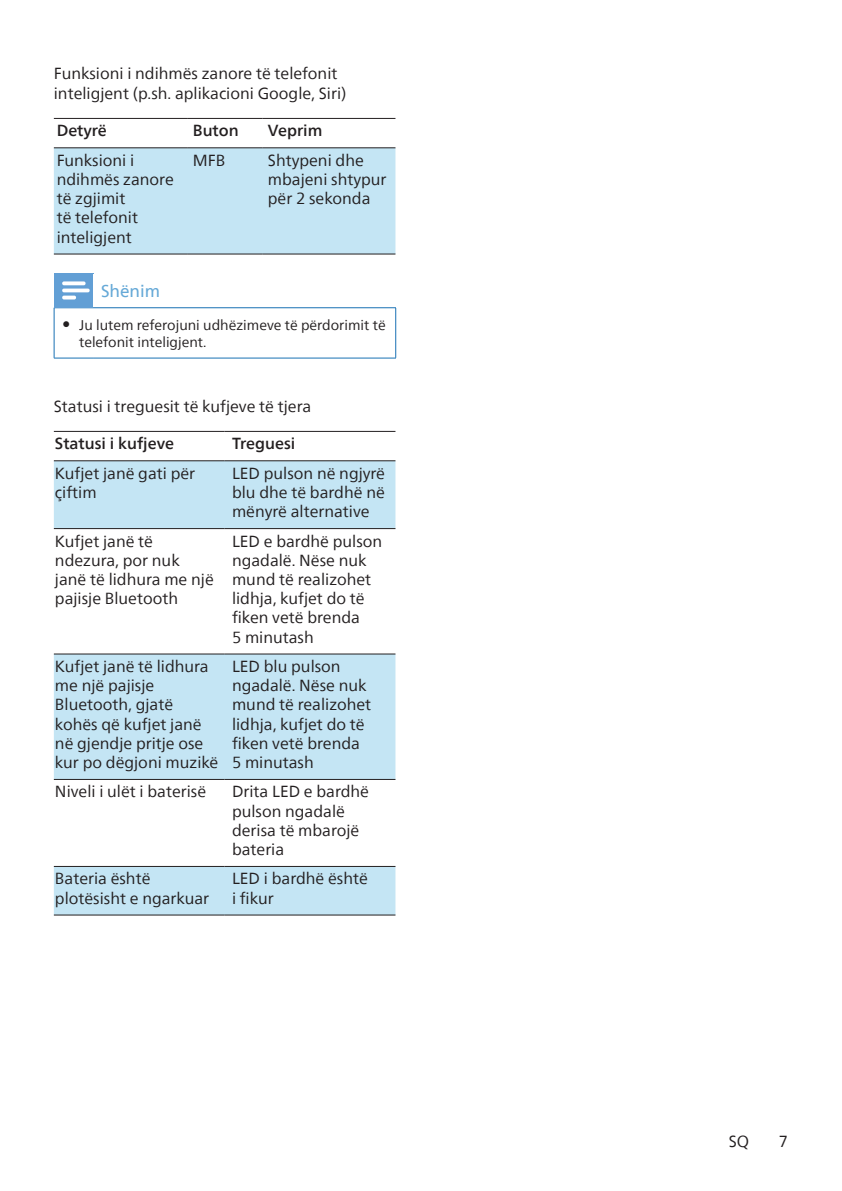
<style>
.page{position:relative;width:842px;height:1191px;background:#fff}
.page>*{position:absolute;margin:0;border:0;box-sizing:border-box;transform-origin:0 0}
.notes-caption-paragr{font:17px "Neue Frutiger World";color:#66a9d7}
.Body_Text{font:16px/19.2px "Neue Frutiger World";color:#231f20}
.Body_Text__0{font:16px/19.2px "Neue Frutiger World";color:#231f20}
.Body_Text-2{font:500 16px "Neue Frutiger World";color:#231f20}
.t1{font:14px/16.8px "Neue Frutiger World";color:#231f20}
.s1{font-size:17px}
</style>
<div class="page">
<div style="left:54px;top:148px;width:341px;height:105px;background:#c4e5f4"></div>
<hr style="left:54px;top:118px;width:133px;height:1px;background:#231f20">
<hr style="left:187px;top:118px;width:75px;height:1px;background:#231f20">
<hr style="left:262px;top:118px;width:133px;height:1px;background:#231f20">
<hr style="left:54px;top:147px;width:133px;height:1px;background:#231f20">
<hr style="left:187px;top:147px;width:75px;height:1px;background:#231f20">
<hr style="left:262px;top:147px;width:133px;height:1px;background:#231f20">
<hr style="left:54px;top:253px;width:133px;height:1px;background:#231f20">
<hr style="left:187px;top:253px;width:75px;height:1px;background:#231f20">
<hr style="left:262px;top:253px;width:133px;height:1px;background:#231f20">
<hr style="left:395px;top:308px;width:1px;height:50px;background:#1971b4">
<hr style="left:54px;top:308px;width:1px;height:50px;background:#1971b4">
<hr style="left:54px;top:358px;width:39px;height:1px;background:#1971b4">
<hr style="left:93px;top:358px;width:303px;height:1px;background:#1971b4">
<hr style="left:93px;top:307px;width:303px;height:1px;background:#1971b4">
<hr style="left:54px;top:307px;width:39px;height:1px;background:#1971b4">
<div style="left:54px;top:273px;width:39px;height:34px;background:#629fd5"></div>
<hr style="left:93px;top:274px;width:1px;height:33px;background:#629fd5">
<svg style="left:62px;top:281px;width:28px;height:18px"></svg>
<svg style="left:54px;top:461px;width:341px;height:453px;fill:#c4e5f4"></svg>
<svg style="left:54px;top:780px;width:341px;height:86px"></svg>
<hr style="left:54px;top:431px;width:171px;height:1px;background:#231f20">
<hr style="left:225px;top:431px;width:170px;height:1px;background:#231f20">
<hr style="left:54px;top:460px;width:171px;height:1px;background:#231f20">
<hr style="left:225px;top:460px;width:170px;height:1px;background:#231f20">
<hr style="left:54px;top:528px;width:171px;height:1px;background:#231f20">
<hr style="left:225px;top:528px;width:170px;height:1px;background:#231f20">
<hr style="left:54px;top:653px;width:171px;height:1px;background:#231f20">
<hr style="left:225px;top:653px;width:170px;height:1px;background:#231f20">
<hr style="left:54px;top:779px;width:171px;height:1px;background:#231f20">
<hr style="left:225px;top:779px;width:170px;height:1px;background:#231f20">
<hr style="left:54px;top:866px;width:171px;height:1px;background:#231f20">
<hr style="left:225px;top:866px;width:170px;height:1px;background:#231f20">
<hr style="left:54px;top:914px;width:171px;height:1px;background:#231f20">
<hr style="left:225px;top:914px;width:170px;height:1px;background:#231f20">
<p class="Body_Text__0" style="left:54px;top:64px;width:294px">Funksioni i ndihmës zanore të telefonit inteligjent (p.sh. aplikacioni Google, Siri)</p>
<p class="Body_Text-2" style="left:57px;top:117px;width:52px">Detyrë</p>
<p class="Body_Text-2" style="left:193px;top:117px;width:47px">Buton</p>
<p class="Body_Text-2" style="left:268px;top:117px;width:56px">Veprim</p>
<p class="Body_Text" style="left:57px;top:151px;width:119px">Funksioni i ndihmës zanore të zgjimit<br>të telefonit inteligjent</p>
<p class="Body_Text" style="left:193px;top:151px;width:34px">MFB</p>
<p class="Body_Text" style="left:268px;top:151px;width:120px">Shtypeni dhe mbajeni shtypur për 2 sekonda</p>
<p class="notes-caption-paragr" style="left:101px;top:278px;width:61px">Shënim</p>
<p class="t1" style="left:79px;top:317px;width:308px;text-indent:-17px"><span class="s1">•</span> Ju lutem referojuni udhëzimeve të përdorimit të telefonit inteligjent.</p>
<p class="Body_Text__0" style="left:54px;top:396px;width:259px">Statusi i treguesit të kufjeve të tjera</p>
<p class="Body_Text-2" style="left:55px;top:430px;width:121px">Statusi i kufjeve</p>
<p class="Body_Text-2" style="left:232px;top:430px;width:65px">Treguesi</p>
<p class="Body_Text" style="left:55px;top:464px;width:142px">Kufjet janë gati për çiftim</p>
<p class="Body_Text" style="left:232px;top:464px;width:155px;text-align:justify">LED pulson në ngjyrë blu dhe të bardhë në mënyrë alternative</p>
<p class="Body_Text" style="left:55px;top:531px;width:160px">Kufjet janë të ndezura, por nuk janë të lidhura me një pajisje Bluetooth</p>
<p class="Body_Text" style="left:232px;top:531px;width:152px">LED e bardhë pulson ngadalë. Nëse nuk mund të realizohet lidhja, kufjet do të fiken vetë brenda<br>5 minutash</p>
<p class="Body_Text" style="left:55px;top:657px;width:165px">Kufjet janë të lidhura me një pajisje<br>Bluetooth, gjatë kohës që kufjet janë në gjendje pritje ose kur po dëgjoni muzikë</p>
<p class="Body_Text" style="left:232px;top:657px;width:141px">LED blu pulson ngadalë. Nëse nuk mund të realizohet lidhja, kufjet do të fiken vetë brenda<br>5 minutash</p>
<p class="Body_Text" style="left:55px;top:782px;width:153px">Niveli i ulët i baterisë</p>
<p class="Body_Text" style="left:232px;top:782px;width:139px">Drita LED e bardhë pulson ngadalë derisa të mbarojë bateria</p>
<p class="Body_Text" style="left:55px;top:869px;width:156px">Bateria është plotësisht e ngarkuar</p>
<p class="Body_Text" style="left:232px;top:869px;width:137px">LED i bardhë është i fikur</p>
<p class="Body_Text" style="left:729px;top:1131px;width:22px">SQ</p>
<p class="Body_Text" style="left:779px;top:1131px;width:11px">7</p>
</div>
